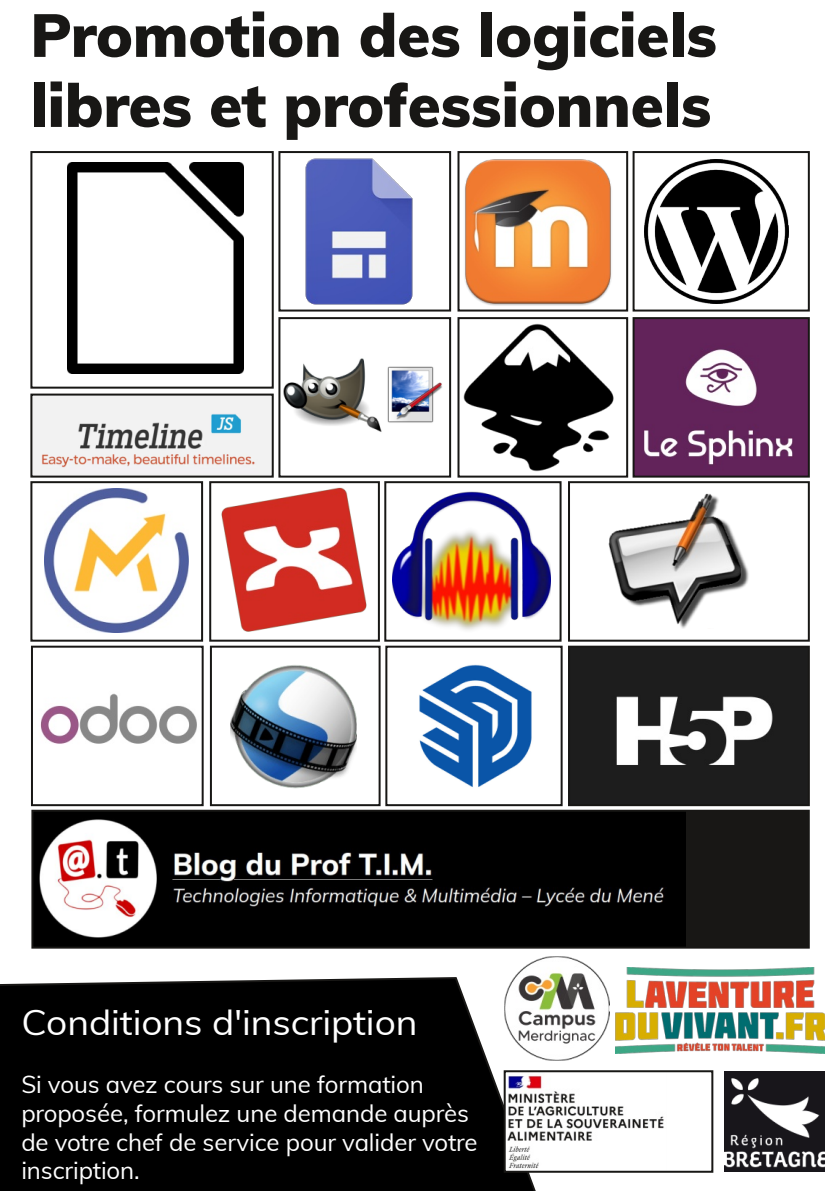
<style>
.page{position:relative;width:840px;height:1191px;background:#fff}
.page>*{position:absolute;margin:0;border:0;box-sizing:border-box;transform-origin:0 0}
.t1{font:900 60px/70px "Muli";color:#181715}
.t2{font:34.6px "Muli";letter-spacing:-.005em;color:#fff;scale:1.07 1}
.t3{font:24px/28.8px "Muli";letter-spacing:-.005em;color:#fff}
</style>
<div class="page">
<div style="left:0;top:977px;width:538px;height:214px;background:#000"></div>
<img style="left:615px;top:967px;width:209px;height:86px">
<img style="left:724px;top:1071px;width:100px;height:100px">
<img style="left:506px;top:1073px;width:158px;height:96px">
<div style="left:503px;top:1070px;width:210px;height:102px;border:2px solid #181715"></div>
<img style="left:67px;top:162px;width:176px;height:212px">
<div style="left:30px;top:151px;width:243px;height:237px;border:2px solid #181715"></div>
<img style="left:644px;top:159px;width:144px;height:144px">
<div style="left:632px;top:151px;width:177px;height:160px;border:2px solid #181715"></div>
<img style="left:464px;top:159px;width:148px;height:147px">
<div style="left:457px;top:151px;width:170px;height:160px;border:2px solid #181715"></div>
<div style="left:31px;top:394px;width:241px;height:82px;background:#f2f2f2"></div>
<img style="left:42px;top:414px;width:213px;height:54px">
<div style="left:30px;top:393px;width:243px;height:84px;border:2px solid #181715"></div>
<img style="left:305px;top:158px;width:108px;height:147px">
<div style="left:278px;top:151px;width:173px;height:160px;border:2px solid #181715"></div>
<img style="left:635px;top:320px;width:171px;height:154px">
<div style="left:632px;top:317px;width:177px;height:160px;border:2px solid #181715"></div>
<img style="left:463px;top:323px;width:151px;height:149px">
<div style="left:457px;top:317px;width:170px;height:160px;border:2px solid #181715"></div>
<img style="left:283px;top:358px;width:99px;height:74px">
<div style="left:278px;top:317px;width:173px;height:160px;border:2px solid #181715"></div>
<img style="left:392px;top:491px;width:158px;height:139px">
<div style="left:384px;top:481px;width:177px;height:160px;border:2px solid #181715"></div>
<img style="left:221px;top:487px;width:146px;height:145px">
<div style="left:209px;top:481px;width:170px;height:160px;border:2px solid #181715"></div>
<img style="left:45px;top:489px;width:143px;height:143px">
<div style="left:30px;top:481px;width:173px;height:160px;border:2px solid #181715"></div>
<img style="left:608px;top:493px;width:141px;height:135px">
<div style="left:567px;top:481px;width:242px;height:160px;border:2px solid #181715"></div>
<div style="left:32px;top:810px;width:776px;height:137px;background:#181715"></div>
<img style="left:34px;top:812px;width:651px;height:133px">
<div style="left:31px;top:809px;width:778px;height:139px;border:2px solid #181715"></div>
<img style="left:419px;top:664px;width:113px;height:123px">
<div style="left:385px;top:645px;width:177px;height:161px;border:2px solid #181715"></div>
<img style="left:230px;top:665px;width:126px;height:124px">
<div style="left:210px;top:645px;width:170px;height:161px;border:2px solid #181715"></div>
<img style="left:40px;top:693px;width:157px;height:51px">
<div style="left:31px;top:645px;width:172px;height:161px;border:2px solid #181715"></div>
<img style="left:570px;top:648px;width:236px;height:155px">
<div style="left:567px;top:645px;width:242px;height:161px;border:2px solid #181715"></div>
<img style="left:387px;top:366px;width:55px;height:57px">
<div style="left:504px;top:956px;width:105px;height:107px;background:#fff"></div>
<img style="left:504px;top:956px;width:105px;height:104px">
<h1 class="t1" style="left:30px;top:-1px;width:687px">Promotion des logiciels libres et professionnels</h1>
<h2 class="t2" style="left:21px;top:1000px;width:371px">Conditions d'inscription</h2>
<p class="t3" style="left:21px;top:1069px;width:457px">Si vous avez cours sur une formation proposée, formulez une demande auprès de votre chef de service pour valider votre inscription.</p>
</div>
